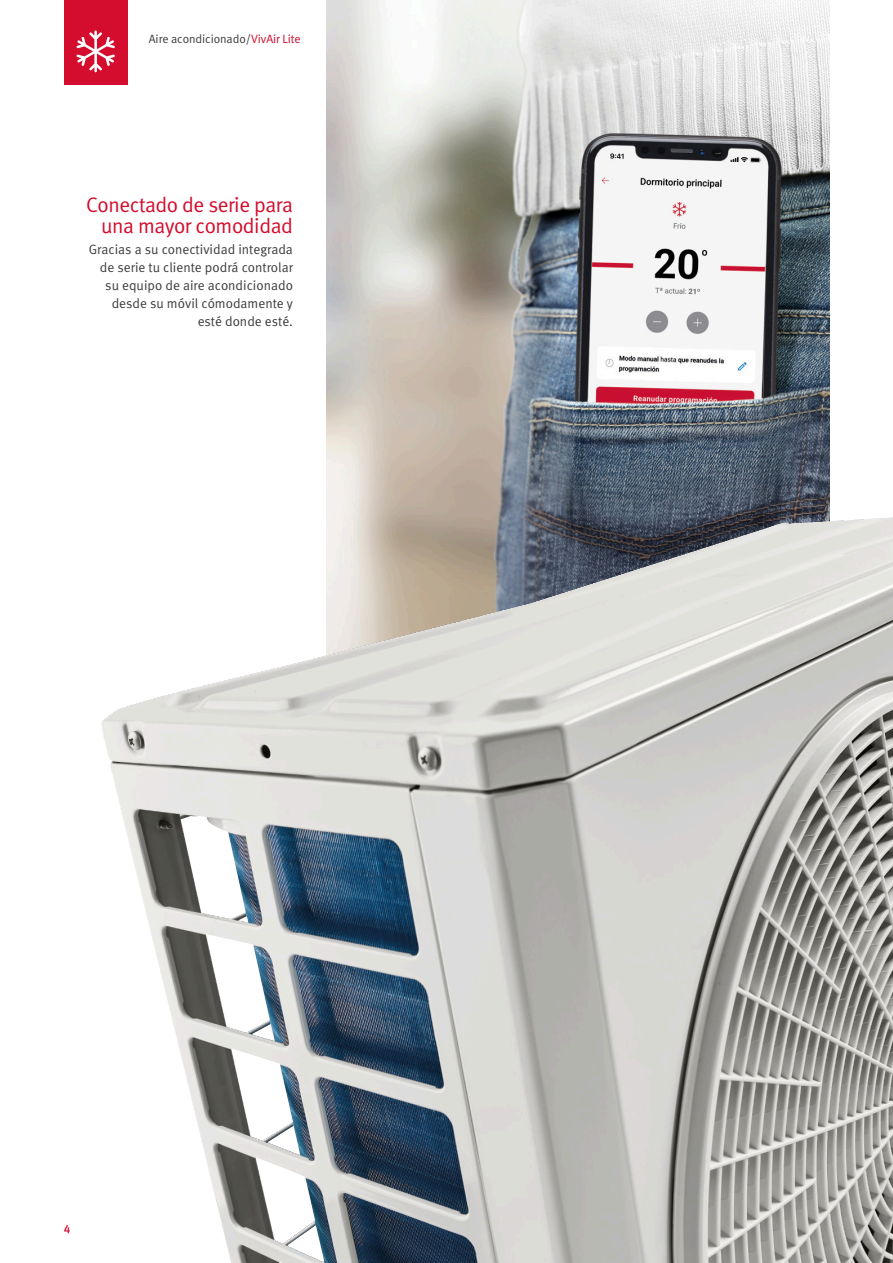
<style>
.page{position:relative;width:893px;height:1263px;background:#fff}
.page>*{position:absolute;margin:0;border:0;box-sizing:border-box;transform-origin:0 0}
.t1{font:21px/21px "Meta Normal LF";letter-spacing:-.02em;color:#d40c2d;text-align:right}
.t2{font:13.5px/18px "Meta Normal LF";color:#3d3d3c;text-align:right}
.t3{font:12px "Meta Normal LF";letter-spacing:-.005em;color:#3d3d3c}
.t4{font:12px "Meta Medium LF Caps";color:#d40c2d}
.s1{color:#d40c2d}
</style>
<div class="page">
<img style="left:327px;top:0;width:502px;height:517px">
<div style="left:64px;top:0;width:64px;height:85px;background:#d40c2d"></div>
<svg style="left:76px;top:31px;width:39px;height:41px"></svg>
<img style="left:101px;top:517px;width:792px;height:746px">
<p class="t3" style="left:149px;top:33px;width:153px">Aire acondicionado/<span class="s1">VivAir Lite</span></p>
<h1 class="t1" style="left:86px;top:195px;width:208px">Conectado de serie para una mayor comodidad</h1>
<p class="t2" style="left:89px;top:241px;width:206px">Gracias a su conectividad integrada de serie tu cliente podrá controlar su equipo de aire acondicionado desde su móvil cómodamente y esté donde esté.</p>
<p class="t4" style="left:64px;top:1223px;width:8px">4</p>
</div>
